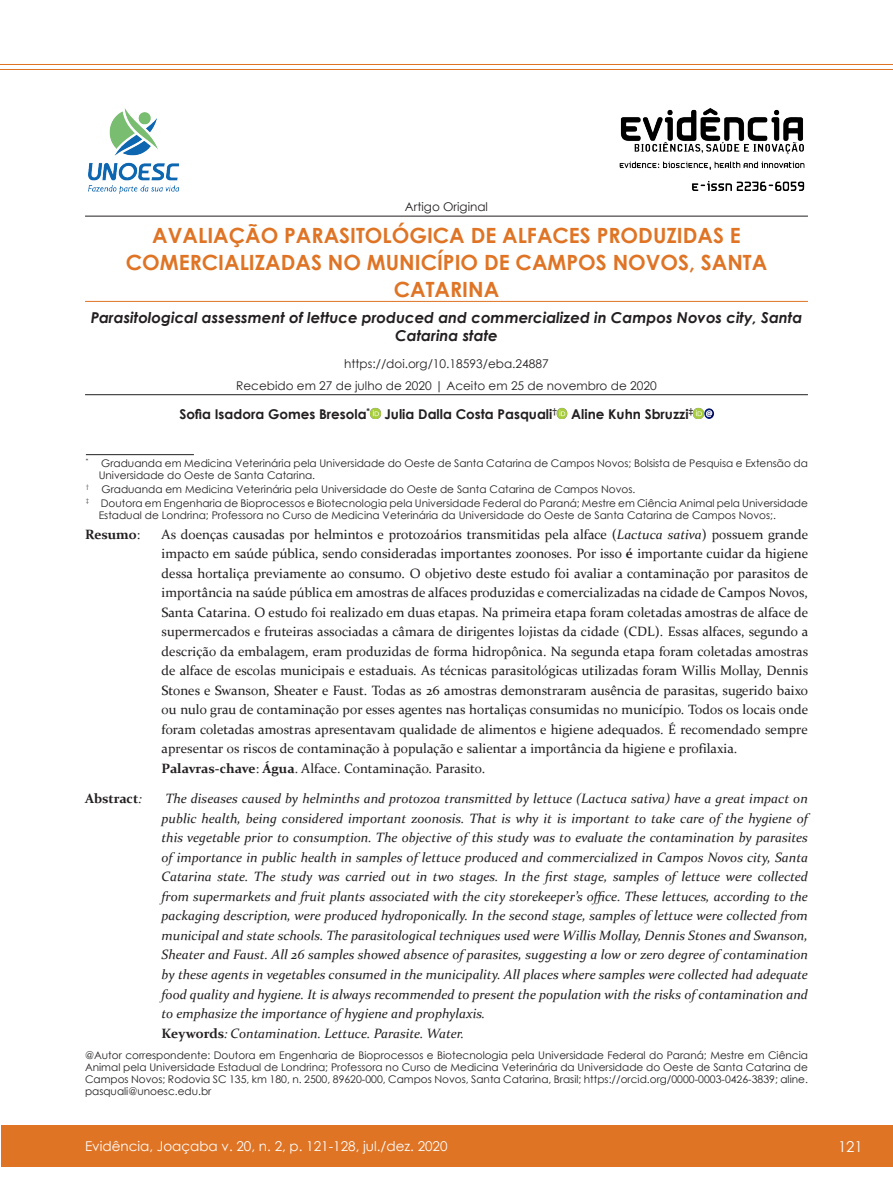
<style>
.page{position:relative;width:893px;height:1191px;background:#fff}
.page>*{position:absolute;margin:0;border:0;box-sizing:border-box;transform-origin:0 0}
.TÍTULO_PRINCIPAL{font:700 21px/27px "Century Gothic";color:#df7425;text-align:center}
.ABSTRACT_título{font:italic 700 15px/18px "Century Gothic";color:#231f20;text-align:center}
.ABSTRACT_título-2{font:15px "Century Gothic";color:#fff}
.RESUMO_texto{font:13.5px/19.5px "Constantia";color:#231f20;text-align:justify}
.ABSTRACT_texto{font:italic 13.5px/19.5px "Constantia";color:#231f20;text-align:justify}
.só_autores{font:700 13.5px "Century Gothic";color:#231f20}
.t1{font:13.5px "Century Gothic";color:#fff}
.ABSTRACT_texto-2{font:700 13.5px "Constantia";color:#231f20}
.RESUMO_texto-2{font:700 13.5px "Constantia";color:#231f20}
.RECEBIDO{font:12px "Century Gothic";color:#231f20}
.ABSTRACT_título-3{font:12px "Century Gothic";color:#231f20}
.nota_de_rodapé_com_n{font:10.5px/12px "Century Gothic";color:#231f20}
.autor_correspondente{font:10.5px/12px "Century Gothic";color:#231f20;text-align:justify}
.s1{font-weight:400}
.s2{font-style:italic}
.s3{font-weight:700}
.s4{font-weight:400;font-style:italic}
.s5{font-weight:700;font-style:normal}
</style>
<div class="page">
<div style="left:1px;top:1125px;width:892px;height:41px;background:#df7425"></div>
<hr style="left:0;top:64px;width:893px;height:1px;background:#df7425">
<hr style="left:0;top:69px;width:893px;height:1px;background:#df7425">
<hr style="left:85px;top:216px;width:723px;height:1px;background:#231f20">
<hr style="left:85px;top:301px;width:723px;height:1px;background:#df7425">
<hr style="left:85px;top:394px;width:723px;height:1px;background:#231f20">
<img style="left:88px;top:108px;width:717px;height:85px">
<svg style="left:370px;top:408px;width:11px;height:10px"></svg>
<svg style="left:557px;top:408px;width:10px;height:10px"></svg>
<svg style="left:693px;top:408px;width:21px;height:10px"></svg>
<hr style="left:86px;top:454px;width:108px;height:1px;background:#231f20">
<p class="RECEBIDO" style="left:405px;top:199px;width:85px">Artigo Original</p>
<p class="TÍTULO_PRINCIPAL" style="left:126px;top:221px;width:643px">AVALIAÇÃO PARASITOLÓGICA DE ALFACES PRODUZIDAS E<br>COMERCIALIZADAS NO MUNICÍPIO DE CAMPOS NOVOS, SANTA<br>CATARINA</p>
<p class="ABSTRACT_título" style="left:91px;top:308px;width:713px">Parasitological assessment of lettuce produced and commercialized in Campos Novos city, Santa<br>Catarina state</p>
<p class="ABSTRACT_título-3" style="left:344px;top:355px;width:206px">https://doi.org/10.18593/eba.24887</p>
<p class="RECEBIDO" style="left:236px;top:377px;width:422px">Recebido em 27 de julho de 2020 | Aceito em 25 de novembro de 2020</p>
<p class="só_autores" style="left:179px;top:403px;width:515px">Sofia Isadora Gomes Bresola<sup>*</sup> Julia Dalla Costa Pasquali<sup>†</sup> Aline Kuhn Sbruzzi<sup>‡</sup></p>
<p class="nota_de_rodapé_com_n" style="left:99px;top:457px;width:711px;text-indent:-13px"><sup>*</sup> Graduanda em Medicina Veterinária pela Universidade do Oeste de Santa Catarina de Campos Novos; Bolsista de Pesquisa e Extensão da<br>Universidade do Oeste de Santa Catarina.</p>
<p class="nota_de_rodapé_com_n" style="left:86px;top:483px;width:551px"><sup>†</sup> Graduanda em Medicina Veterinária pela Universidade do Oeste de Santa Catarina de Campos Novos.</p>
<p class="nota_de_rodapé_com_n" style="left:99px;top:497px;width:711px;text-indent:-13px"><sup>‡</sup> Doutora em Engenharia de Bioprocessos e Biotecnologia pela Universidade Federal do Paraná; Mestre em Ciência Animal pela Universidade<br>Estadual de Londrina; Professora no Curso de Medicina Veterinária da Universidade do Oeste de Santa Catarina de Campos Novos;.</p>
<p class="RESUMO_texto-2" style="left:85px;top:525px;width:57px">Resumo<span class="s1">:</span></p>
<p class="RESUMO_texto" style="left:162px;top:523px;width:648px">As doenças causadas por helmintos e protozoários transmitidas pela alface (<span class="s2">Lactuca sativa</span>) possuem grande impacto em saúde pública, sendo consideradas importantes zoonoses. Por isso <span class="s3">é</span> importante cuidar da higiene dessa hortaliça previamente ao consumo. O objetivo deste estudo foi avaliar a contaminação por parasitos de importância na saúde pública em amostras de alfaces produzidas e comercializadas na cidade de Campos Novos, Santa Catarina. O estudo foi realizado em duas etapas. Na primeira etapa foram coletadas amostras de alface de supermercados e fruteiras associadas a câmara de dirigentes lojistas da cidade (CDL). Essas alfaces, segundo a descrição da embalagem, eram produzidas de forma hidropônica. Na segunda etapa foram coletadas amostras de alface de escolas municipais e estaduais. As técnicas parasitológicas utilizadas foram Willis Mollay, Dennis Stones e Swanson, Sheater e Faust. Todas as 26 amostras demonstraram ausência de parasitas, sugerido baixo ou nulo grau de contaminação por esses agentes nas hortaliças consumidas no município. Todos os locais onde foram coletadas amostras apresentavam qualidade de alimentos e higiene adequados. É recomendado sempre apresentar os riscos de contaminação à população e salientar a importância da higiene e profilaxia.</p>
<p class="RESUMO_texto" style="left:162px;top:757px;width:325px"><span class="s3">Palavras-chave</span>: <span class="s3">Água</span>. Alface. Contaminação. Parasito.</p>
<p class="ABSTRACT_texto-2" style="left:85px;top:789px;width:58px">Abstract<span class="s4">:</span></p>
<p class="ABSTRACT_texto" style="left:162px;top:788px;width:648px">The diseases caused by helminths and protozoa transmitted by lettuce (Lactuca sativa) have a great impact on public health, being considered important zoonosis. That is why it is important to take care of the hygiene of this vegetable prior to consumption. The objective of this study was to evaluate the contamination by parasites of importance in public health in samples of lettuce produced and commercialized in Campos Novos city, Santa Catarina state. The study was carried out in two stages. In the first stage, samples of lettuce were collected from supermarkets and fruit plants associated with the city storekeeper’s office. These lettuces, according to the packaging description, were produced hydroponically. In the second stage, samples of lettuce were collected from municipal and state schools. The parasitological techniques used were Willis Mollay, Dennis Stones and Swanson, Sheater and Faust. All 26 samples showed absence of parasites, suggesting a low or zero degree of contamination by these agents in vegetables consumed in the municipality. All places where samples were collected had adequate food quality and hygiene. It is always recommended to present the population with the risks of contamination and to emphasize the importance of hygiene and prophylaxis.</p>
<p class="ABSTRACT_texto" style="left:162px;top:1022px;width:304px"><span class="s5">Keywords</span>: Contamination. Lettuce. Parasite. Water.</p>
<p class="autor_correspondente" style="left:85px;top:1049px;width:724px">@Autor correspondente: Doutora em Engenharia de Bioprocessos e Biotecnologia pela Universidade Federal do Paraná; Mestre em Ciência Animal pela Universidade Estadual de Londrina; Professora no Curso de Medicina Veterinária da Universidade do Oeste de Santa Catarina de Campos Novos; Rodovia SC 135, km 180, n. 2500, 89620-000, Campos Novos, Santa Catarina, Brasil; https://orcid.org/0000-0003-0426-3839; aline. pasquali@unoesc.edu.br</p>
<p class="t1" style="left:85px;top:1137px;width:364px">Evidência, Joaçaba v. 20, n. 2, p. 121-128, jul./dez. 2020</p>
<p class="ABSTRACT_título-2" style="left:838px;top:1136px;width:26px">121</p>
</div>
